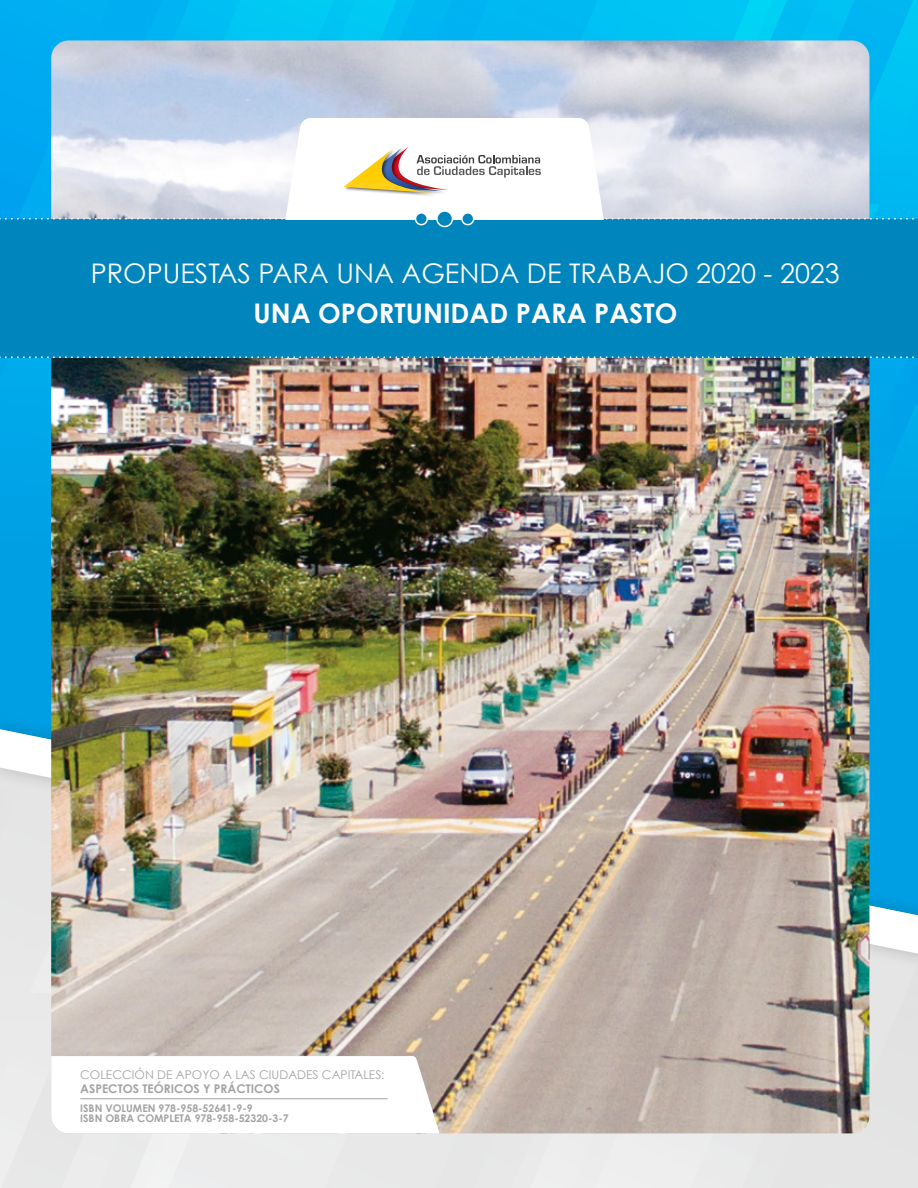
<style>
.page{position:relative;width:918px;height:1188px;background:#fff}
.page>*{position:absolute;margin:0;border:0;box-sizing:border-box;transform-origin:0 0}
.t1{font:27px "Century Gothic";color:#fff}
.t2{font:700 27px "Century Gothic";color:#fff}
.t3{font:12px "Century Gothic";color:#a2a3a3}
.t4{font:700 12px "Century Gothic";color:#a2a3a3}
.t5{font:700 10.5px/10.6px "Century Gothic";color:#a2a3a3}
</style>
<div class="page">
<div style="left:0;top:979px;width:117px;height:209px;background:#eaeaea"></div>
<div style="left:401px;top:979px;width:517px;height:209px;background:#e4e5e5"></div>
<div style="left:425px;top:1133px;width:65px;height:55px;background:#e6e6e6"></div>
<div style="left:117px;top:1133px;width:284px;height:55px;background:#ececec"></div>
<div style="left:490px;top:1133px;width:349px;height:55px;background:#eaeaea"></div>
<svg style="left:0;top:853px;width:918px;height:103px;fill:#e6e6e6"></svg>
<img style="left:51px;top:853px;width:818px;height:280px">
<svg style="left:51px;top:1056px;width:389px;height:77px"></svg>
<hr style="left:80px;top:1099px;width:308px;height:1px;background:#a2a3a3">
<img style="left:0;top:0;width:918px;height:853px">
<h1 class="t1" style="left:91px;top:257px;width:750px">PROPUESTAS PARA UNA AGENDA DE TRABAJO 2020 - 2023</h1>
<h1 class="t2" style="left:253px;top:296px;width:425px">UNA OPORTUNIDAD PARA PASTO</h1>
<p class="t3" style="left:80px;top:1067px;width:306px">COLECCIÓN DE APOYO A LAS CIUDADES CAPITALES:</p>
<p class="t4" style="left:80px;top:1081px;width:201px">ASPECTOS TEÓRICOS Y PRÁCTICOS</p>
<p class="t5" style="left:80px;top:1102px;width:210px">ISBN VOLUMEN 978-958-52641-9-9<br>ISBN OBRA COMPLETA 978-958-52320-3-7</p>
</div>
